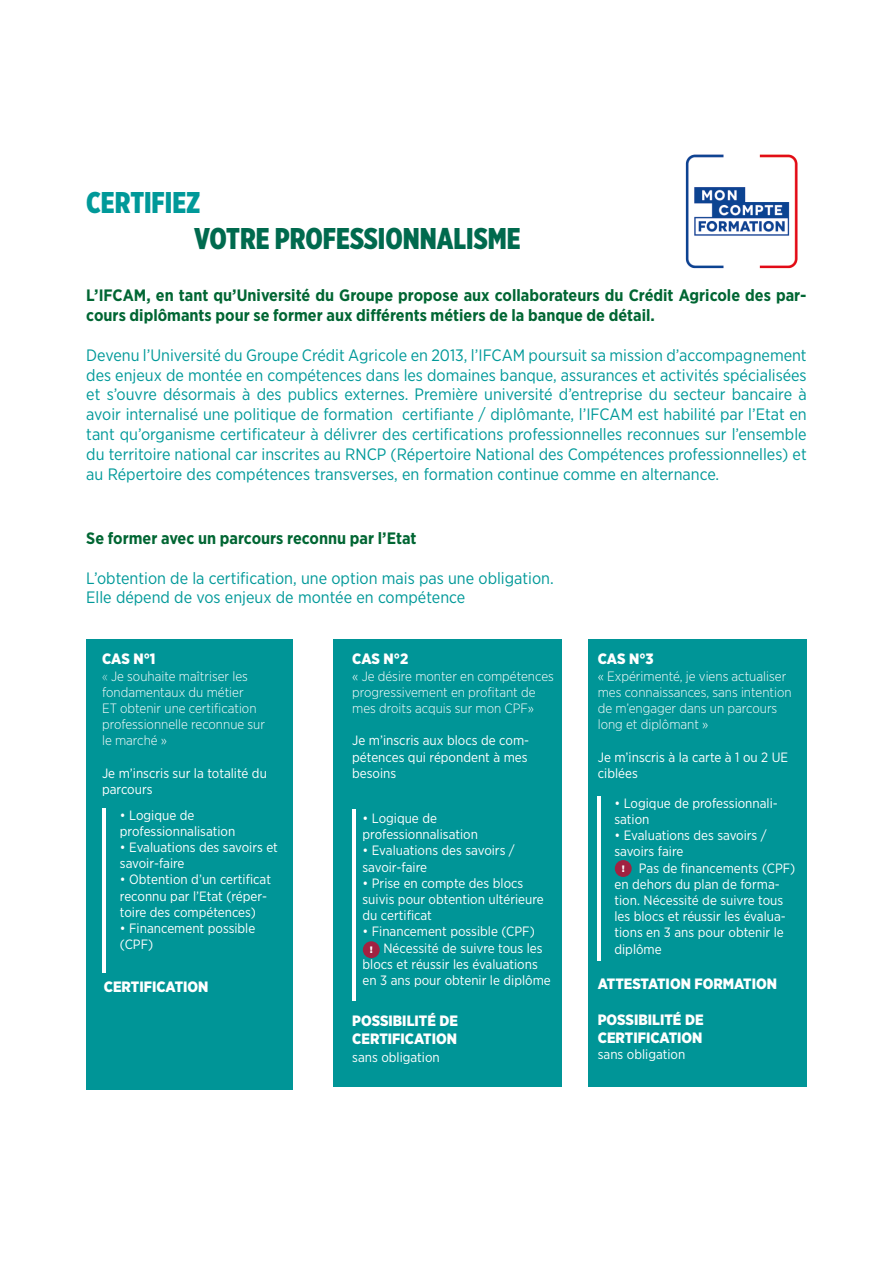
<style>
.page{position:relative;width:893px;height:1263px;background:#fff}
.page>*{position:absolute;margin:0;border:0;box-sizing:border-box;transform-origin:0 0}
.t1{font:900 30px "Gotham X Narrow";color:#006a4e}
.t2{font:900 30px "Gotham X Narrow";color:#099}
.t3{font:16.5px/19.8px "Gotham Narrow";color:#099;text-align:justify}
.t4{font:700 16.5px/19.8px "Gotham Narrow";color:#063}
.t5{font:900 15px/18px "Gotham Narrow";color:#fff}
.t6{font:13.5px/16.2px "Gotham Narrow";color:#fff}
.t7{font:300 13.5px/16.2px "Gotham Narrow";color:#fff}
.t8{font:900 9.15px "Arial";color:#fff}
.s1{font-weight:200}
</style>
<div class="page">
<img style="left:686px;top:155px;width:111px;height:114px">
<div style="left:86px;top:639px;width:207px;height:450px;background:#009597"></div>
<div style="left:588px;top:639px;width:219px;height:447px;background:#009597"></div>
<hr style="left:102px;top:809px;width:3px;height:164px;background:#fff">
<div style="left:333px;top:639px;width:228px;height:447px;background:#009597"></div>
<hr style="left:352px;top:809px;width:4px;height:191px;background:#fff">
<div style="left:363px;top:941px;width:16px;height:17px;background:#a12241;border-radius:50%"></div>
<hr style="left:598px;top:797px;width:3px;height:164px;background:#fff">
<div style="left:615px;top:860px;width:16px;height:17px;background:#a12241;border-radius:50%"></div>
<h1 class="t2" style="left:86px;top:184px;width:116px">CERTIFIEZ</h1>
<h1 class="t1" style="left:194px;top:220px;width:328px">VOTRE PROFESSIONNALISME</h1>
<p class="t4" style="left:86px;top:286px;width:722px">L’IFCAM, en tant qu’Université du Groupe propose aux collaborateurs du Crédit Agricole des par&shy;cours diplômants pour se former aux différents métiers de la banque de détail.</p>
<p class="t3" style="left:86px;top:345px;width:722px">Devenu l’Université du Groupe Crédit Agricole en 2013, l’IFCAM poursuit sa mission d’accompagnement des enjeux de montée en compétences dans les domaines banque, assurances et activités spécialisées et s’ouvre désormais à des publics externes. Première université d’entreprise du secteur bancaire à avoir internalisé une politique de formation certifiante / diplômante, l’IFCAM est habilité par l’Etat en tant qu’organisme certificateur à délivrer des certifications professionnelles reconnues sur l’ensemble du territoire national car inscrites au RNCP (Répertoire National des Compétences professionnelles) et au Répertoire des compétences transverses, en formation continue comme en alternance.</p>
<p class="t4" style="left:86px;top:528px;width:332px">Se former avec un parcours reconnu par l’Etat</p>
<p class="t3" style="left:86px;top:567px;width:469px">L’obtention de la certification, une option mais pas une obligation.<br>Elle dépend de vos enjeux de montée en compétence</p>
<p class="t5" style="left:102px;top:650px;width:55px">CAS N°1</p>
<p class="t7" style="left:102px;top:667px;width:165px"><span class="s1">«</span> Je souhaite maîtriser les fondamentaux du métier<br>ET obtenir une certification professionnelle reconnue sur le marché »</p>
<p class="t6" style="left:102px;top:765px;width:166px">Je m’inscris sur la totalité du parcours</p>
<p class="t6" style="left:120px;top:806px;width:117px">• Logique de professionnalisation</p>
<p class="t6" style="left:120px;top:839px;width:160px">• Evaluations des savoirs et savoir-faire</p>
<p class="t6" style="left:120px;top:871px;width:153px">• Obtention d’un certificat reconnu par l’Etat (réper&shy;toire des compétences)</p>
<p class="t6" style="left:120px;top:920px;width:137px">• Financement possible (CPF)</p>
<p class="t5" style="left:104px;top:978px;width:106px">CERTIFICATION</p>
<p class="t5" style="left:352px;top:650px;width:57px">CAS N°2</p>
<p class="t7" style="left:352px;top:667px;width:203px">« Je désire monter en compétences progressivement en profitant de mes droits acquis sur mon CPF»</p>
<p class="t6" style="left:352px;top:732px;width:178px">Je m’inscris aux blocs de com&shy;pétences qui répondent à mes besoins</p>
<p class="t6" style="left:362px;top:810px;width:117px">• Logique de professionnalisation</p>
<p class="t6" style="left:362px;top:842px;width:154px">• Evaluations des savoirs / savoir-faire</p>
<p class="t6" style="left:362px;top:875px;width:183px">• Prise en compte des blocs suivis pour obtention ultérieure du certificat</p>
<p class="t6" style="left:362px;top:923px;width:174px">• Financement possible (CPF)</p>
<p class="t6" style="left:383px;top:939px;width:161px">Nécessité de suivre tous les</p>
<p class="t6" style="left:362px;top:956px;width:177px">blocs et réussir les évaluations</p>
<p class="t6" style="left:362px;top:972px;width:190px">en 3 ans pour obtenir le diplôme</p>
<p class="t5" style="left:352px;top:1012px;width:107px">POSSIBILITÉ DE<br>CERTIFICATION</p>
<p class="t6" style="left:352px;top:1049px;width:89px">sans obligation</p>
<p class="t8" style="left:370px;top:943px;width:5px">!</p>
<p class="t5" style="left:598px;top:650px;width:57px">CAS N°3</p>
<p class="t7" style="left:598px;top:667px;width:195px">« Expérimenté, je viens actualiser mes connaissances, sans intention de m’engager dans un parcours long et diplômant »</p>
<p class="t6" style="left:598px;top:748px;width:192px">Je m’inscris à la carte à 1 ou 2 UE ciblées</p>
<p class="t6" style="left:614px;top:795px;width:165px">• Logique de professionnali&shy;sation</p>
<p class="t6" style="left:614px;top:827px;width:154px">• Evaluations des savoirs / savoirs faire</p>
<p class="t6" style="left:614px;top:859px;width:182px;text-indent:24px">Pas de financements (CPF) en dehors du plan de forma&shy;tion. Nécessité de suivre tous les blocs et réussir les évalua&shy;tions en 3 ans pour obtenir le diplôme</p>
<p class="t8" style="left:622px;top:862px;width:5px">!</p>
<p class="t5" style="left:598px;top:975px;width:181px">ATTESTATION FORMATION</p>
<p class="t5" style="left:598px;top:1011px;width:107px">POSSIBILITÉ DE<br>CERTIFICATION</p>
<p class="t6" style="left:598px;top:1046px;width:89px">sans obligation</p>
</div>
